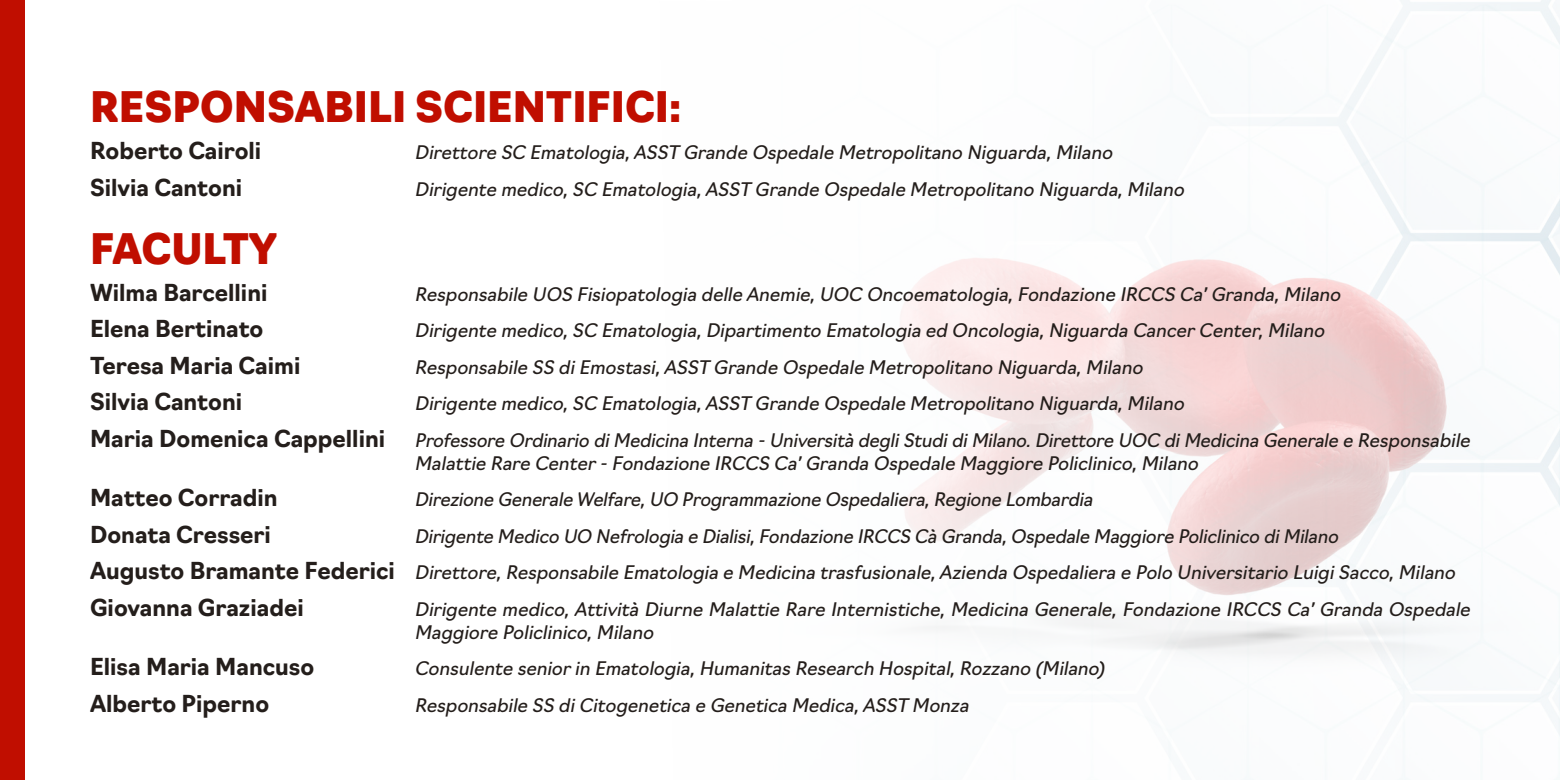
<style>
.page{position:relative;width:1560px;height:780px;background:#fff}
.page>*{position:absolute;margin:0;border:0;box-sizing:border-box;transform-origin:0 0}
.t1{font:900 41px "Navigo";color:#c00e00}
.t2{font:700 22.75px "Navigo";color:#241e1b}
.t3{font:italic 18.25px/22.8px "Navigo";color:#241e1b}
.s1{font-weight:700;font-style:normal;font-size:22.75px}
</style>
<div class="page">
<div style="left:0;top:0;width:25px;height:780px;background:#c00e00"></div>
<p class="t1" style="left:90px;top:75px;width:592px">RESPONSABILI SCIENTIFICI:</p>
<p class="t2" style="left:90px;top:133px;width:173px">Roberto Cairoli</p>
<p class="t3" style="left:414px;top:139px;width:703px">Direttore SC Ematologia,ASST Grande Ospedale Metropolitano Niguarda,Milano</p>
<p class="t2" style="left:90px;top:169px;width:153px">Silvia Cantoni</p>
<p class="t3" style="left:414px;top:176px;width:775px">Dirigente medico,SC Ematologia,ASST Grande Ospedale Metropolitano Niguarda,Milano</p>
<p class="t1" style="left:90px;top:217px;width:188px">FACULTY</p>
<p class="t2" style="left:90px;top:274px;width:179px">Wilma Barcellini</p>
<p class="t3" style="left:414px;top:281px;width:931px">Responsabile UOS Fisiopatologia delle Anemie,UOC Oncoematologia,Fondazione IRCCS Ca’Granda,Milano</p>
<p class="t2" style="left:90px;top:311px;width:175px">Elena Bertinato</p>
<p class="t3" style="left:414px;top:317px;width:915px">Dirigente medico,SC Ematologia,Dipartimento Ematologia ed Oncologia,Niguarda CancerCenter,Milano</p>
<p class="t2" style="left:90px;top:347px;width:212px">Teresa Maria Caimi</p>
<p class="t3" style="left:414px;top:354px;width:734px">Responsabile SS diEmostasi,ASST Grande Ospedale Metropolitano Niguarda,Milano</p>
<p class="t2" style="left:90px;top:384px;width:153px">Silvia Cantoni</p>
<p class="t3" style="left:414px;top:391px;width:775px">Dirigente medico,SC Ematologia,ASST Grande Ospedale Metropolitano Niguarda,Milano</p>
<p class="t2" style="left:90px;top:420px;width:296px">Maria Domenica Cappellini</p>
<p class="t3" style="left:414px;top:427px;width:1061px">Professore Ordinario diMedicina Interna -Università degliStudidiMilano.Direttore UOC diMedicina Generale e Responsabile<br>Malattie Rare Center-Fondazione IRCCS Ca’Granda Ospedale Maggiore Policlinico,Milano</p>
<p class="t2" style="left:90px;top:480px;width:189px">Matteo Corradin</p>
<p class="t3" style="left:414px;top:486px;width:684px">Direzione Generale Welfare,UO Programmazione Ospedaliera,Regione Lombardia</p>
<p class="t2" style="left:90px;top:516px;width:182px">Donata Cresseri</p>
<p class="t3" style="left:414px;top:523px;width:929px">Dirigente Medico UO Nefrologia e Dialisi,Fondazione IRCCS Cà Granda,Ospedale Maggiore Policlinico diMilano</p>
<p class="t3" style="left:90px;top:560px;width:1370px"><span class="s1">A u g u s t o B ra m a n t e F e d e r i c i</span> Direttore,Responsabile Ematologia e Medicina trasfusionale,Azienda Ospedaliera e Polo Universitario LuigiSacco,Milano</p>
<p class="t2" style="left:90px;top:589px;width:215px">Giovanna Graziadei</p>
<p class="t3" style="left:414px;top:596px;width:1061px">Dirigente medico,Attività Diurne Malattie Rare Internistiche, Medicina Generale, Fondazione IRCCS Ca’ Granda Ospedale<br>Maggiore Policlinico,Milano</p>
<p class="t2" style="left:90px;top:649px;width:226px">Elisa Maria Mancuso</p>
<p class="t3" style="left:414px;top:655px;width:695px">Consulente seniorin Ematologia,Humanitas Research Hospital,Rozzano (Milano)</p>
<p class="t2" style="left:90px;top:685px;width:181px">Alberto Piperno</p>
<p class="t3" style="left:414px;top:692px;width:560px">Responsabile SS diCitogenetica e Genetica Medica,ASST Monza</p>
</div>
